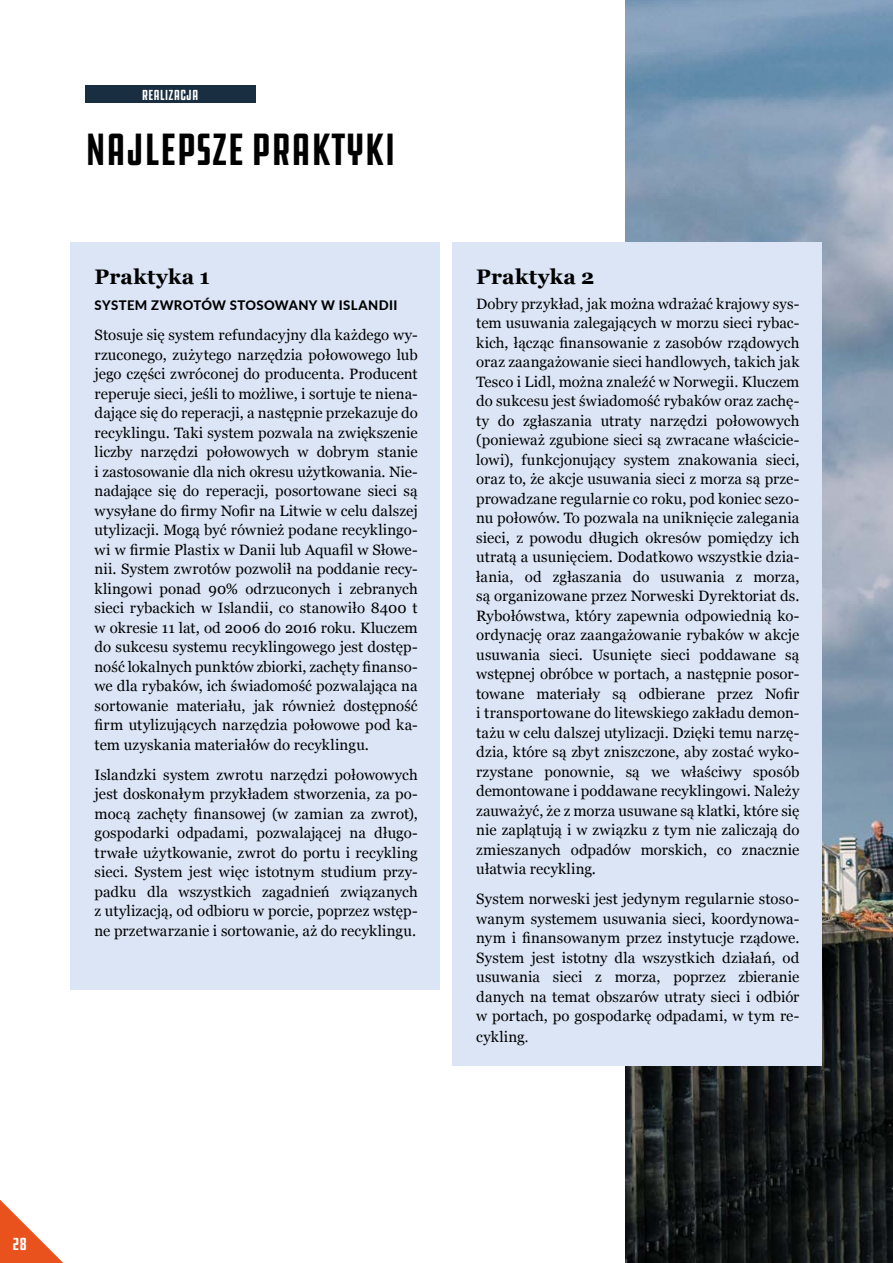
<style>
.page{position:relative;width:893px;height:1263px;background:#fff}
.page>*{position:absolute;margin:0;border:0;box-sizing:border-box;transform-origin:0 0}
.t1{font:extra-condensed 46.5px "DDC Hardware";color:#000}
.t2{font:700 21px "Georgia";letter-spacing:.02em;color:#000}
.t3{font:extra-condensed 18px "DDC Hardware";color:#fff}
.t4{font:15px/19.5px "Georgia";letter-spacing:.01em;color:#000;text-align:justify}
.t5{font:extra-condensed 15px "DDC Hardware";color:#fff}
.t6{font:800 13.2px "Lato";letter-spacing:.03em;color:#000}
.s1{font-size:13.5px}
</style>
<div class="page">
<svg style="left:0;top:1199px;width:64px;height:64px"></svg>
<img style="left:625px;top:0;width:268px;height:1263px">
<div style="left:70px;top:242px;width:370px;height:748px;background:#dce5f6"></div>
<div style="left:452px;top:242px;width:370px;height:824px;background:#dce5f6"></div>
<div style="left:85px;top:85px;width:170px;height:18px;background:#192e41"></div>
<p class="t5" style="left:142px;top:86px;width:58px">REALIZACJA</p>
<h1 class="t1" style="left:85px;top:122px;width:312px">NAJLEPSZE PRAKTYKI</h1>
<h2 class="t2" style="left:95px;top:265px;width:117px">Praktyka 1</h2>
<p class="t6" style="left:95px;top:295px;width:304px">SYSTEM ZWROTÓW STOSOWANY W ISLANDII</p>
<p class="t4" style="left:95px;top:325px;width:325px">Stosuje się system refundacyjny dla każdego wy&shy;rzuconego, zużytego narzędzia połowowego lub jego części zwróconej do producenta. Producent reperuje sieci, jeśli to możliwe, i sortuje te niena&shy;dające się do reperacji, a następnie przekazuje do recyklingu. Taki system pozwala na zwiększenie liczby narzędzi połowowych w dobrym stanie i zastosowanie dla nich okresu użytkowania. Nie&shy;nadające się do reperacji, posortowane sieci są wysyłane do firmy Nofir na Litwie w celu dalszej utylizacji. Mogą być również podane recyklingo&shy;wi w firmie Plastix w Danii lub Aquafil w Słowe&shy;nii. System zwrotów pozwolił na poddanie recy&shy;klingowi ponad 90% odrzuconych i zebranych sieci rybackich w Islandii, co stanowiło 8400 t w okresie 11 lat, od 2006 do 2016 roku. Kluczem do sukcesu systemu recyklingowego jest dostęp&shy;ność lokalnych punktów zbiorki, zachęty finanso&shy;we dla rybaków, ich świadomość pozwalająca na sortowanie materiału, jak również dostępność firm utylizujących narzędzia połowowe pod ka&shy;tem uzyskania materiałów do recyklingu.</p>
<p class="t4" style="left:95px;top:765px;width:325px">Islandzki system zwrotu narzędzi połowowych jest doskonałym przykładem stworzenia, za po&shy;mocą zachęty finansowej (w zamian za zwrot), gospodarki odpadami, pozwalającej na długo&shy;trwałe użytkowanie, zwrot do portu i recykling sieci. System jest więc istotnym studium przy&shy;padku dla wszystkich zagadnień związanych z utylizacją, od odbioru w porcie, poprzez wstęp&shy;ne przetwarzanie i sortowanie, aż do recyklingu.</p>
<h2 class="t2" style="left:476px;top:265px;width:120px">Praktyka 2</h2>
<p class="t4" style="left:476px;top:294px;width:325px">Dobry przykład, jak można wdrażać krajowy sys&shy;tem usuwania zalegających w morzu sieci rybac&shy;kich, łącząc finansowanie z zasobów rządowych oraz zaangażowanie sieci handlowych, takich jak Tesco i Lidl, można znaleźć w Norwegii. Kluczem do sukcesu jest świadomość rybaków oraz zachę&shy;ty do zgłaszania utraty narzędzi połowowych (ponieważ zgubione sieci są zwracane właścicie&shy;lowi), funkcjonujący system znakowania sieci, oraz to, że akcje usuwania sieci z morza są prze&shy;prowadzane regularnie co roku, pod koniec sezo&shy;nu połowów. To pozwala na uniknięcie zalegania sieci, z powodu długich okresów pomiędzy ich utratą a usunięciem. Dodatkowo wszystkie dzia&shy;łania, od zgłaszania do usuwania z morza, są organizowane przez Norweski Dyrektoriat ds.<br>Rybołówstwa, który zapewnia odpowiednią ko&shy;ordynację oraz zaangażowanie rybaków w akcje usuwania sieci. Usunięte sieci poddawane są wstępnej obróbce w portach, a następnie posor&shy;towane materiały są odbierane przez Nofir i transportowane do litewskiego zakładu demon&shy;tażu w celu dalszej utylizacji. Dzięki temu narzę&shy;dzia, które są zbyt zniszczone, aby zostać wyko&shy;rzystane ponownie, są we właściwy sposób demontowane i poddawane recyklingowi. Należy zauważyć, że z morza usuwane są klatki, które się nie zaplątują i w związku z tym nie zaliczają do zmieszanych odpadów morskich, co znacznie ułatwia recykling.</p>
<p class="t4" style="left:476px;top:889px;width:325px">System norweski jest jedynym regularnie stoso&shy;wanym systemem usuwania sieci, koordynowa&shy;nym i finansowanym przez instytucje rządowe.<br>System jest istotny dla wszystkich działań, od usuwania sieci z morza, poprzez zbieranie danych na temat obszarów utraty sieci i odbiór w portach, po gospodarkę odpadami, w tym re-</p>
<p class="t4" style="left:476px;top:1027px;width:54px">cykling<span class="s1">.</span></p>
<p class="t3" style="left:12px;top:1233px;width:17px">28</p>
</div>
